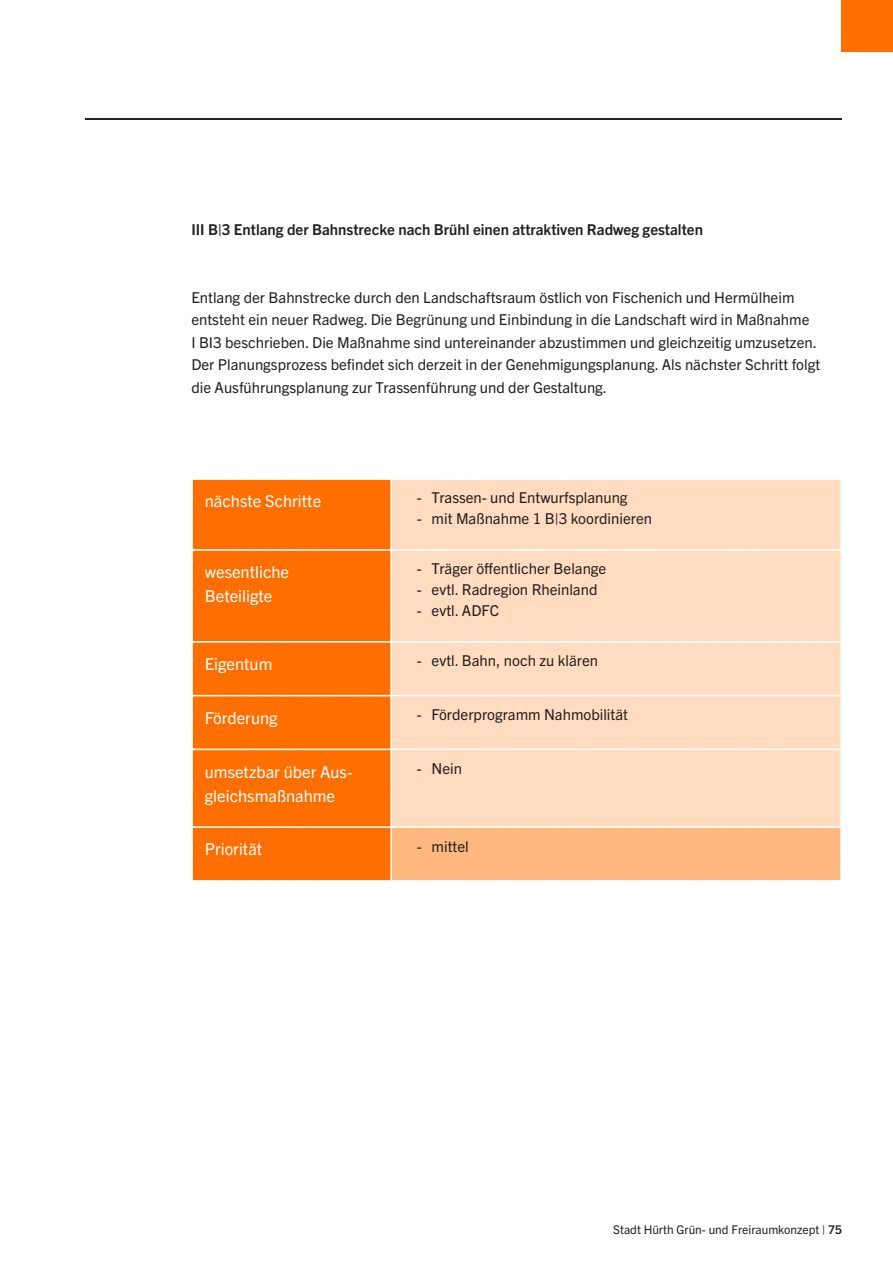
<style>
.page{position:relative;width:893px;height:1263px;background:#fff}
.page>*{position:absolute;margin:0;border:0;box-sizing:border-box;transform-origin:0 0}
.t1{font:16.5px/24px "Trade Gothic Next LT Pro";color:#fff}
.t2{font:15px/22.5px "Trade Gothic Next LT Pro";color:#231f20}
.t3{font:700 15px "Trade Gothic Next LT Pro";color:#231f20}
.t4{font:12px "Trade Gothic Next LT Pro";color:#231f20}
.s1{font-weight:700}
</style>
<div class="page">
<hr style="left:85px;top:118px;width:757px;height:2px;background:#231f20">
<div style="left:842px;top:0;width:51px;height:51px;background:#ff6e00"></div>
<svg style="left:192px;top:479px;width:649px;height:402px;background:#ffb882"></svg>
<p class="t3" style="left:191px;top:219px;width:513px">III B|3 Entlang der Bahnstrecke nach Brühl einen attraktiven Radweg gestalten</p>
<p class="t2" style="left:191px;top:285px;width:630px">Entlang der Bahnstrecke durch den Landschaftsraum östlich von Fischenich und Hermülheim entsteht ein neuer Radweg. Die Begrünung und Einbindung in die Landschaft wird in Maßnahme<br>I BI3 beschrieben. Die Maßnahme sind untereinander abzustimmen und gleichzeitig umzusetzen.<br>Der Planungsprozess befindet sich derzeit in der Genehmigungsplanung. Als nächster Schritt folgt die Ausführungsplanung zur Trassenführung und der Gestaltung.</p>
<p class="t1" style="left:205px;top:488px;width:118px">nächste Schritte</p>
<p class="t2" style="left:417px;top:486px;width:212px">- Trassen- und Entwurfsplanung</p>
<p class="t2" style="left:417px;top:507px;width:237px">- mit Maßnahme 1 B|3 koordinieren</p>
<p class="t1" style="left:205px;top:559px;width:86px">wesentliche<br>Beteiligte</p>
<p class="t2" style="left:417px;top:557px;width:191px">- Träger öffentlicher Belange</p>
<p class="t2" style="left:417px;top:578px;width:182px">- evtl. Radregion Rheinland</p>
<p class="t2" style="left:417px;top:599px;width:84px">- evtl. ADFC</p>
<p class="t1" style="left:205px;top:651px;width:69px">Eigentum</p>
<p class="t2" style="left:417px;top:648px;width:183px">- evtl. Bahn, noch zu klären</p>
<p class="t1" style="left:205px;top:705px;width:74px">Förderung</p>
<p class="t2" style="left:417px;top:702px;width:213px">- Förderprogramm Nahmobilität</p>
<p class="t1" style="left:205px;top:758px;width:149px">umsetzbar über Aus&shy;gleichsmaßnahme</p>
<p class="t2" style="left:417px;top:756px;width:47px">- Nein</p>
<p class="t1" style="left:205px;top:836px;width:59px">Priorität</p>
<p class="t2" style="left:417px;top:834px;width:54px">- mittel</p>
<p class="t4" style="left:613px;top:1221px;width:230px">Stadt Hürth Grün- und Freiraumkonzept | <span class="s1">75</span></p>
</div>
